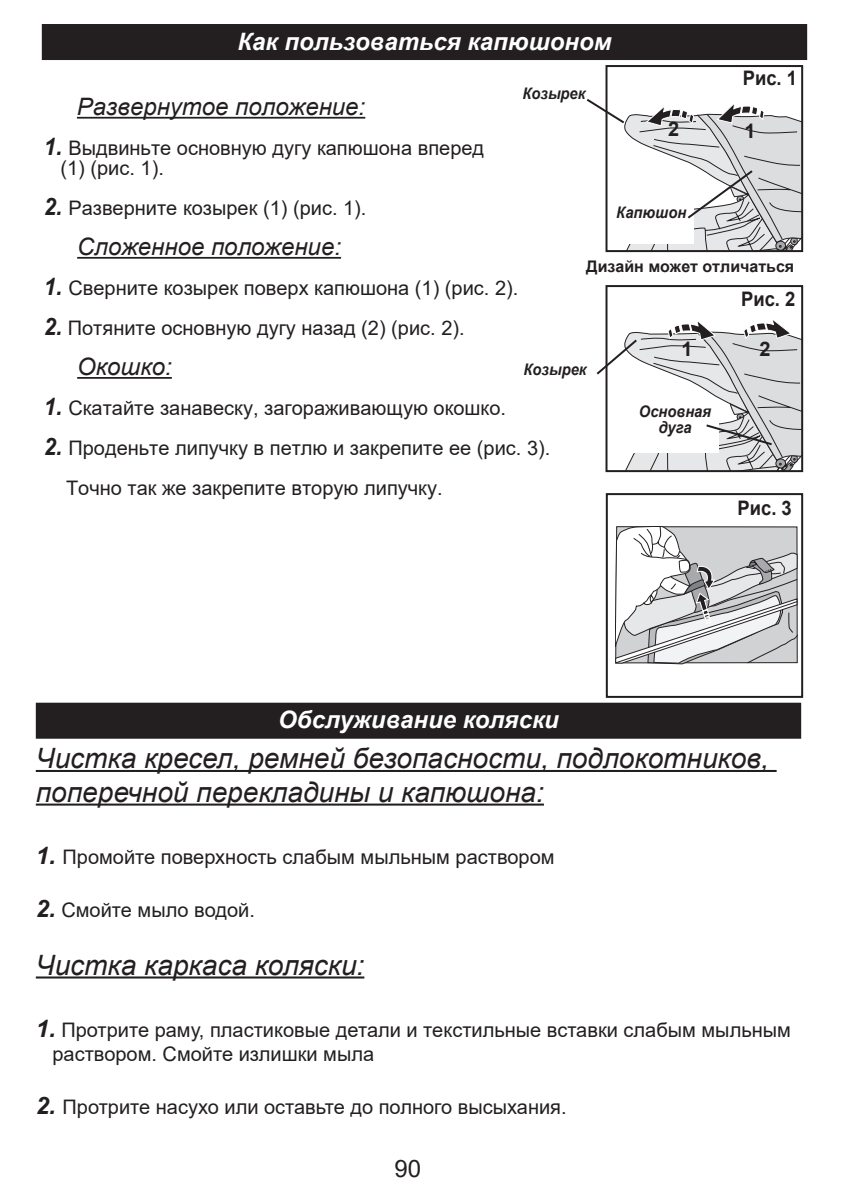
<style>
.page{position:relative;width:843px;height:1196px;background:#fff}
.page>*{position:absolute;margin:0;border:0;box-sizing:border-box;transform-origin:0 0}
.t1{font:italic 28px/33.6px "Arial";color:#231f20}
.t2{font:italic 24px "Arial";color:#231f20}
.t3{font:italic 700 24px "Arial";color:#fff}
.t4{font:24px "Arial";color:#231f20}
.t5{font:20px "Arial";color:#231f20}
.t6{font:700 20px "Arial";color:#231f20;scale:.92 1}
.t7{font:700 20px "Arial";color:#231f20}
.t8{font:italic 700 16px/16px "Arial";color:#231f20;text-align:center;scale:.92 1}
.t9{font:700 16px "Arial";color:#231f20}
.s1{font-weight:700;font-style:italic;font-size:24px}
</style>
<div class="page">
<hr style="left:77px;top:117px;width:288px;height:2px;background:#231f20">
<hr style="left:77px;top:257px;width:264px;height:2px;background:#231f20">
<hr style="left:77px;top:377px;width:95px;height:2px;background:#231f20">
<div style="left:605px;top:65px;width:198px;height:187px;border:2px solid #231f20"></div>
<div style="left:605px;top:285px;width:198px;height:187px;border:2px solid #231f20"></div>
<svg style="left:586px;top:97px;width:216px;height:156px"></svg>
<svg style="left:596px;top:318px;width:206px;height:154px"></svg>
<div style="left:43px;top:25px;width:763px;height:34px;background:#231f20"></div>
<div style="left:42px;top:24px;width:765px;height:36px;border:2px solid #231f20"></div>
<svg style="left:615px;top:526px;width:182px;height:138px"></svg>
<div style="left:605px;top:493px;width:198px;height:204px;border:2px solid #231f20"></div>
<div style="left:37px;top:703px;width:763px;height:34px;background:#231f20"></div>
<div style="left:36px;top:702px;width:765px;height:36px;border:2px solid #231f20"></div>
<hr style="left:36px;top:769px;width:740px;height:2px;background:#231f20">
<hr style="left:36px;top:803px;width:508px;height:2px;background:#231f20">
<hr style="left:36px;top:976px;width:328px;height:2px;background:#231f20">
<div style="left:740px;top:68px;width:61px;height:19px;background:#fff"></div>
<p class="t3" style="left:237px;top:25px;width:375px">Как пользоваться капюшоном</p>
<p class="t6" style="left:742px;top:64px;width:61px">Pис. 1</p>
<p class="t8" style="left:522px;top:85px;width:70px">Козырек</p>
<p class="t2" style="left:77px;top:91px;width:290px">Развернутое положение:</p>
<p class="t5" style="left:44px;top:134px;width:442px"><span class="s1">1.</span> Выдвиньте основную дугу капюшона вперед</p>
<p class="t5" style="left:60px;top:154px;width:105px">(1) (рис. 1).</p>
<p class="t5" style="left:44px;top:194px;width:324px"><span class="s1">2.</span> Разверните козырек (1) (рис. 1).</p>
<p class="t2" style="left:77px;top:231px;width:265px">Сложенное положение:</p>
<p class="t5" style="left:44px;top:274px;width:476px"><span class="s1">1.</span> Сверните козырек поверх капюшона (1) (рис. 2).</p>
<p class="t5" style="left:44px;top:314px;width:422px"><span class="s1">2.</span> Потяните основную дугу назад (2) (рис. 2).</p>
<p class="t2" style="left:77px;top:351px;width:96px">Окошко:</p>
<p class="t5" style="left:44px;top:394px;width:463px"><span class="s1">1.</span> Скатайте занавеску, загораживающую окошко.</p>
<p class="t5" style="left:44px;top:434px;width:508px"><span class="s1">2.</span> Проденьте липучку в петлю и закрепите ее (рис. 3).</p>
<p class="t5" style="left:66px;top:474px;width:378px">Точно так же закрепите вторую липучку.</p>
<p class="t7" style="left:668px;top:115px;width:13px">2</p>
<p class="t7" style="left:744px;top:117px;width:13px">1</p>
<p class="t8" style="left:616px;top:205px;width:78px">Капюшон</p>
<p class="t9" style="left:586px;top:254px;width:209px">Дизайн может отличаться</p>
<p class="t6" style="left:741px;top:285px;width:61px">Pис. 2</p>
<p class="t7" style="left:681px;top:334px;width:13px">1</p>
<p class="t7" style="left:759px;top:334px;width:13px">2</p>
<p class="t8" style="left:523px;top:361px;width:70px">Козырек</p>
<p class="t8" style="left:639px;top:404px;width:80px">Основная дуга</p>
<p class="t6" style="left:737px;top:494px;width:61px">Pис. 3</p>
<p class="t3" style="left:278px;top:703px;width:282px">Обслуживание коляски</p>
<p class="t1" style="left:36px;top:741px;width:734px">Чистка кресел, ремней безопасности, подлокотников, поперечной перекладины и капюшона:</p>
<p class="t5" style="left:36px;top:843px;width:520px"><span class="s1">1.</span> Промойте поверхность слабым мыльным раствором</p>
<p class="t5" style="left:36px;top:895px;width:220px"><span class="s1">2.</span> Смойте мыло водой.</p>
<p class="t1" style="left:36px;top:948px;width:330px">Чистка каркаса коляски:</p>
<p class="t5" style="left:36px;top:1015px;width:756px"><span class="s1">1.</span> Протрите раму, пластиковые детали и текстильные вставки слабым мыльным</p>
<p class="t5" style="left:52px;top:1039px;width:323px">раствором. Смойте излишки мыла</p>
<p class="t5" style="left:36px;top:1092px;width:532px"><span class="s1">2.</span> Протрите насухо или оставьте до полного высыхания.</p>
<p class="t4" style="left:394px;top:1151px;width:28px">90</p>
</div>
